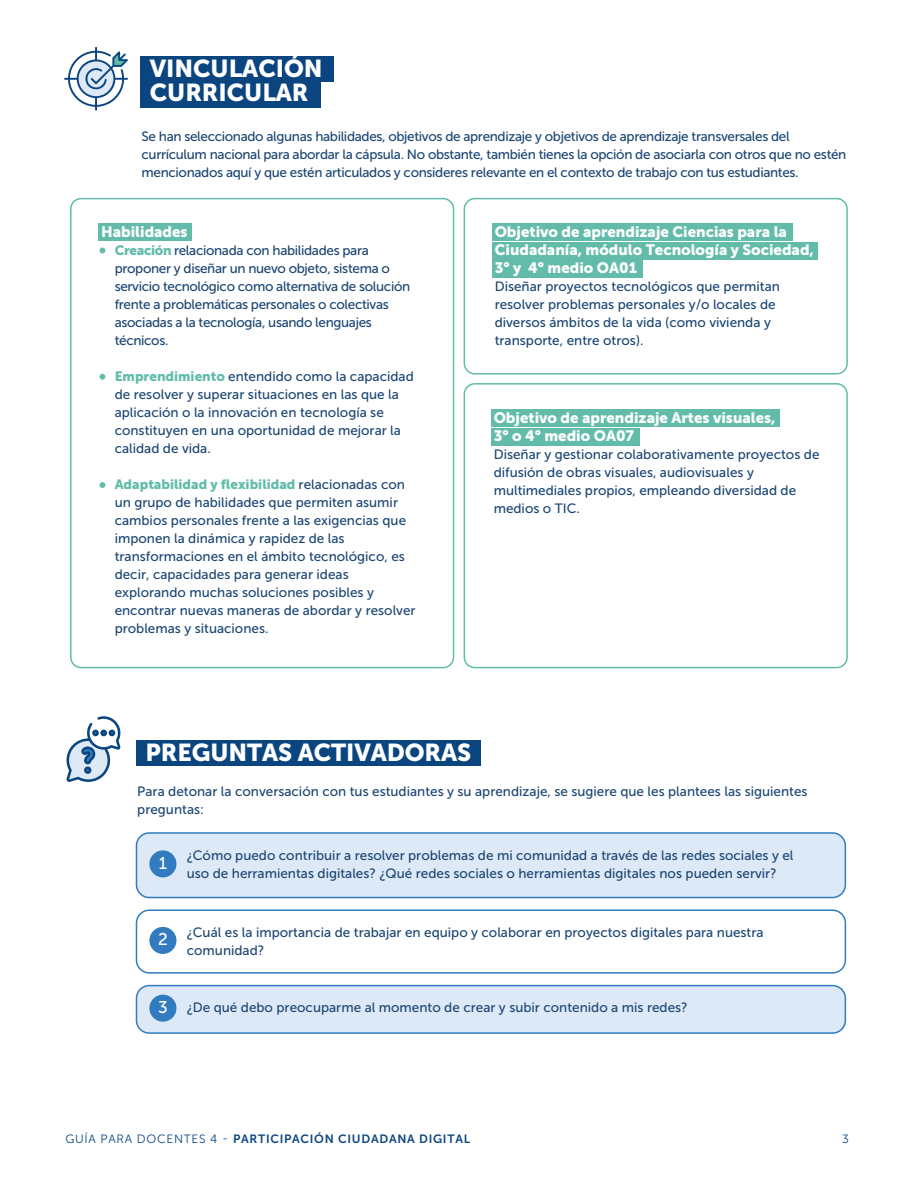
<style>
.page{position:relative;width:918px;height:1188px;background:#fff}
.page>*{position:absolute;margin:0;border:0;box-sizing:border-box;transform-origin:0 0}
.t1{font:24.3px/24px "Museo Sans 900";letter-spacing:-.005em;color:#fff}
.t2{font:16.95px "Museo Sans 500";color:#fff}
.t3{font:15px/18px "Museo Sans 900";color:#fff}
.t4{font:13.5px/18px "Museo Sans 500";color:#1b4673}
.t5{font:13.5px/18px "Museo Sans 500";letter-spacing:-.025em;color:#1b4673}
.t6{font:13.5px "Museo Sans 900";color:#62bca9}
.t7{font:12px "Museo Sans 700";letter-spacing:.06em;color:#0b4580}
.t8{font:12px "Museo Sans 300";color:#0b4580}
.s1{font-family:"Museo Sans 900";color:#62bca9}
.s2{font-family:"Museo Sans 500";color:#1b4673}
.s3{font-family:"Museo Sans 300"}
</style>
<div class="page">
<div style="left:70px;top:198px;width:384px;height:470px;border:2px solid #62bca9;border-radius:10px"></div>
<div style="left:464px;top:198px;width:384px;height:177px;border:2px solid #62bca9;border-radius:10px"></div>
<div style="left:464px;top:383px;width:384px;height:285px;border:2px solid #62bca9;border-radius:10px"></div>
<svg style="left:64px;top:47px;width:64px;height:64px"></svg>
<div style="left:140px;top:56px;width:194px;height:26px;background:#0b4580"></div>
<div style="left:140px;top:82px;width:181px;height:25px;background:#0b4580"></div>
<svg style="left:66px;top:716px;width:55px;height:66px"></svg>
<div style="left:136px;top:741px;width:344px;height:25px;background:#0b4580"></div>
<div style="left:136px;top:833px;width:709px;height:65px;background:#dee9f7;border-radius:13px"></div>
<div style="left:136px;top:832px;width:710px;height:66px;border:2px solid #327bbe;border-radius:13px"></div>
<div style="left:136px;top:909px;width:710px;height:65px;border:2px solid #327bbe;border-radius:13px"></div>
<div style="left:136px;top:986px;width:709px;height:47px;background:#dee9f7;border-radius:13px"></div>
<div style="left:136px;top:985px;width:710px;height:49px;border:2px solid #327bbe;border-radius:13px"></div>
<div style="left:149px;top:850px;width:27px;height:27px;background:#327bbe;border-radius:50%"></div>
<div style="left:149px;top:927px;width:27px;height:27px;background:#327bbe;border-radius:50%"></div>
<div style="left:149px;top:995px;width:27px;height:27px;background:#327bbe;border-radius:50%"></div>
<div style="left:99px;top:224px;width:93px;height:17px;background:#62bca9"></div>
<div style="left:492px;top:223px;width:300px;height:17px;background:#62bca9"></div>
<div style="left:492px;top:242px;width:325px;height:17px;background:#62bca9"></div>
<div style="left:492px;top:261px;width:150px;height:17px;background:#62bca9"></div>
<div style="left:491px;top:410px;width:289px;height:17px;background:#62bca9"></div>
<div style="left:491px;top:428px;width:148px;height:18px;background:#62bca9"></div>
<svg style="left:100px;top:248px;width:5px;height:5px"></svg>
<svg style="left:100px;top:374px;width:5px;height:6px"></svg>
<svg style="left:100px;top:482px;width:5px;height:6px"></svg>
<h1 class="t1" style="left:150px;top:56px;width:174px">VINCULACIÓN<br>CURRICULAR</h1>
<p class="t5" style="left:142px;top:128px;width:706px">Se han seleccionado algunas habilidades, objetivos de aprendizaje y objetivos de aprendizaje transversales del currículum nacional para abordar la cápsula. No obstante, también tienes la opción de asociarla con otros que no estén mencionados aquí y que estén articulados y consideres relevante en el contexto de trabajo con tus estudiantes.</p>
<p class="t3" style="left:101px;top:223px;width:88px">Habilidades</p>
<p class="t5" style="left:115px;top:242px;width:297px"><span class="s1">Creación</span> relacionada con habilidades para proponer y diseñar un nuevo objeto, sistema o servicio tecnológico como alternativa de solución frente a problemáticas personales o colectivas asociadas a la tecnología, usando lenguajes técnicos.</p>
<p class="t4" style="left:115px;top:368px;width:301px"><span class="s1">Emprendimiento</span> entendido como la capacidad de resolver y superar situaciones en las que la aplicación o la innovación en tecnología se constituyen en una oportunidad de mejorar la calidad de vida.</p>
<p class="t6" style="left:115px;top:477px;width:292px">Adaptabilidad y flexibilidad <span class="s2">relacionadas con</span></p>
<p class="t4" style="left:115px;top:494px;width:302px">un grupo de habilidades que permiten asumir cambios personales frente a las exigencias que imponen la dinámica y rapidez de las transformaciones en el ámbito tecnológico, es decir, capacidades para generar ideas explorando muchas soluciones posibles y encontrar nuevas maneras de abordar y resolver problemas y situaciones.</p>
<p class="t3" style="left:495px;top:223px;width:321px">Objetivo de aprendizaje Ciencias para la<br>Ciudadanía, módulo Tecnología y Sociedad,<br>3° y 4° medio OA01</p>
<p class="t4" style="left:495px;top:277px;width:287px">Diseñar proyectos tecnológicos que permitan resolver problemas personales y/o locales de diversos ámbitos de la vida (como vivienda y transporte, entre otros).</p>
<p class="t3" style="left:494px;top:409px;width:283px">Objetivo de aprendizaje Artes visuales,<br>3° o 4° medio OA07</p>
<p class="t4" style="left:494px;top:446px;width:327px">Diseñar y gestionar colaborativamente proyectos de difusión de obras visuales, audiovisuales y multimediales propios, empleando diversidad de medios o TIC.</p>
<h1 class="t1" style="left:146px;top:741px;width:327px">PREGUNTAS ACTIVADORAS</h1>
<p class="t4" style="left:137px;top:783px;width:672px">Para detonar la conversación con tus estudiantes y su aprendizaje, se sugiere que les plantees las siguientes preguntas:</p>
<p class="t2" style="left:159px;top:853px;width:10px">1</p>
<p class="t2" style="left:158px;top:930px;width:11px">2</p>
<p class="t2" style="left:158px;top:998px;width:11px">3</p>
<p class="t4" style="left:187px;top:847px;width:608px">¿Cómo puedo contribuir a resolver problemas de mi comunidad a través de las redes sociales y el uso de herramientas digitales? ¿Qué redes sociales o herramientas digitales nos pueden servir?</p>
<p class="t4" style="left:187px;top:924px;width:578px">¿Cuál es la importancia de trabajar en equipo y colaborar en proyectos digitales para nuestra comunidad?</p>
<p class="t4" style="left:187px;top:998px;width:503px">¿De qué debo preocuparme al momento de crear y subir contenido a mis redes?</p>
<p class="t7" style="left:65px;top:1132px;width:406px"><span class="s3">GUÍA PARA DOCENTES 4 -</span> PARTICIPACIÓN CIUDADANA DIGITAL</p>
<p class="t8" style="left:842px;top:1132px;width:8px">3</p>
</div>
